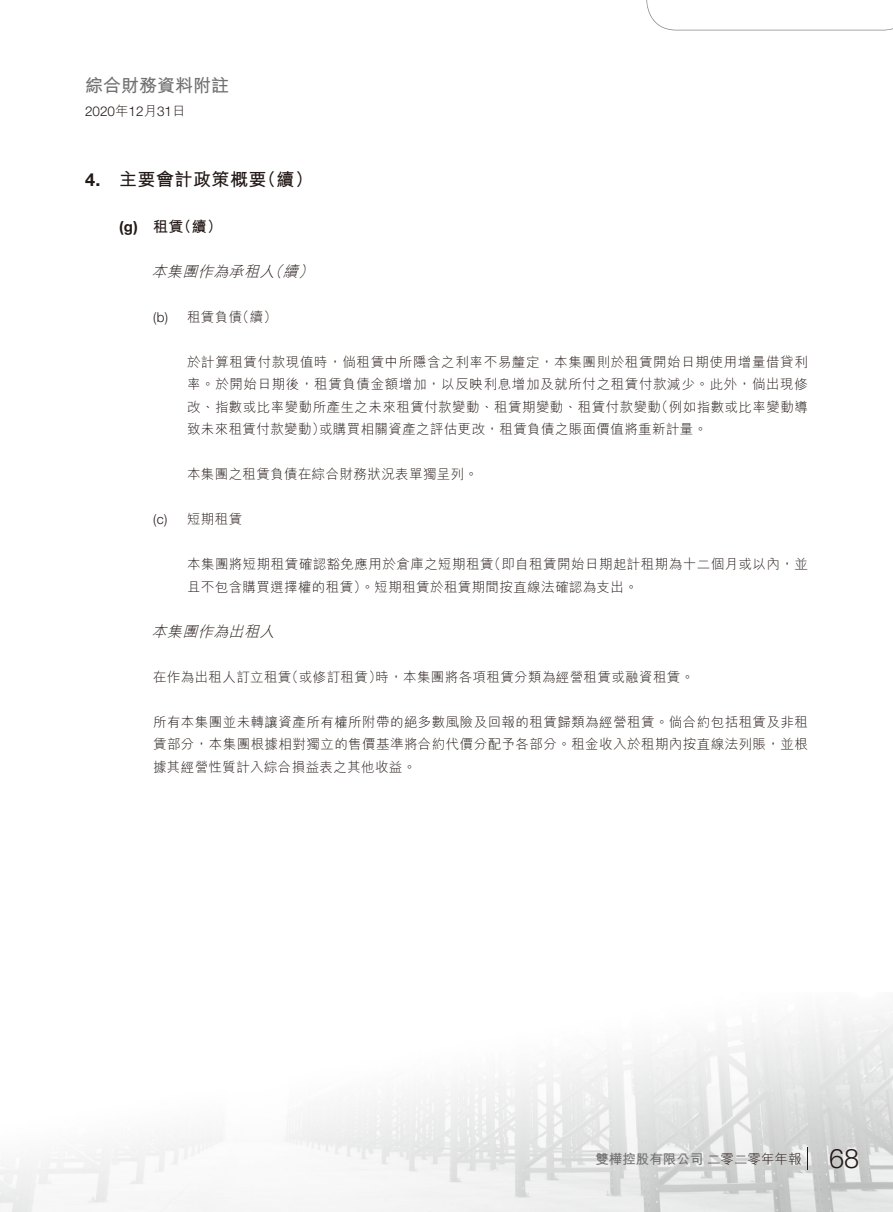
<style>
.page{position:relative;width:893px;height:1212px;background:#fff}
.page>*{position:absolute;margin:0;border:0;box-sizing:border-box;transform-origin:0 0}
.t1{font:18px "M Hei HK Bold E Ten B5 H";letter-spacing:.03em;color:#231916}
.t2{font:18px "M Hei HK Bold E Ten B5 H";color:#717171}
.t3{font:italic 15px "M Hei HK Light E Ten B5 H";color:#231916}
.t4{font:15px "M Hei HK Bold E Ten B5 H";color:#231916}
.t5{font:13.5px/22.5px "M Hei HK Light E Ten B5 H";letter-spacing:.03em;color:#231916;text-align:justify}
.t6{font:13.5px "M Hei HK Bold E Ten B5 H";color:#717171}
.t7{font:300 13.5px "Helvetica Neue LT Std";color:#231916}
.s1{font-family:"M Hei HK Light E Ten B5 H";font-weight:400}
.s2{font-family:"Helvetica Neue LT Std";font-weight:700}
.s3{font-family:"Helvetica Neue LT Std";font-weight:300}
.s4{font-family:"M Hei HK Light E Ten B5 H";color:#231916}
.s5{font-family:"Helvetica Neue LT Std";font-weight:300;font-size:27px;color:#231916}
</style>
<div class="page">
<img style="left:0;top:1013px;width:893px;height:199px">
<svg style="left:646px;top:0;width:247px;height:30px"></svg>
<svg style="left:807px;top:1148px;width:1px;height:22px"></svg>
<h1 class="t2" style="left:85px;top:79px;width:146px">綜合財務資料附註</h1>
<p class="t7" style="left:85px;top:107px;width:102px">2020<span class="s1">年</span>12<span class="s1">月</span>31<span class="s1">日</span></p>
<h1 class="t1" style="left:85px;top:173px;width:230px"><span class="s2">4.</span> 主要會計政策概要（續）</h1>
<p class="t4" style="left:119px;top:220px;width:105px"><span class="s2">(g)</span> 租賃（續）</p>
<p class="t3" style="left:152px;top:265px;width:167px">本集團作為承租人（續）</p>
<p class="t5" style="left:153px;top:307px;width:126px"><span class="s3">(b)</span> 租賃負債（續）</p>
<p class="t5" style="left:187px;top:352px;width:622px">於計算租賃付款現值時，倘租賃中所隱含之利率不易釐定，本集團則於租賃開始日期使用增量借貸利率。於開始日期後，租賃負債金額增加，以反映利息增加及就所付之租賃付款減少。此外，倘出現修改、指數或比率變動所產生之未來租賃付款變動、租賃期變動、租賃付款變動（例如指數或比率變動導致未來租賃付款變動）或購買相關資產之評估更改，租賃負債之賬面價值將重新計量。</p>
<p class="t5" style="left:187px;top:465px;width:293px">本集團之租賃負債在綜合財務狀況表單獨呈列。</p>
<p class="t5" style="left:153px;top:510px;width:91px"><span class="s3">(c)</span> 短期租賃</p>
<p class="t5" style="left:187px;top:555px;width:622px">本集團將短期租賃確認豁免應用於倉庫之短期租賃（即自租賃開始日期起計租期為十二個月或以內，並且不包含購買選擇權的租賃）。短期租賃於租賃期間按直線法確認為支出。</p>
<p class="t3" style="left:152px;top:625px;width:128px">本集團作為出租人</p>
<p class="t5" style="left:153px;top:667px;width:543px">在作為出租人訂立租賃（或修訂租賃）時，本集團將各項租賃分類為經營租賃或融資租賃。</p>
<p class="t5" style="left:153px;top:712px;width:656px">所有本集團並未轉讓資產所有權所附帶的絕多數風險及回報的租賃歸類為經營租賃。倘合約包括租賃及非租賃部分，本集團根據相對獨立的售價基準將合約代價分配予各部分。租金收入於租期內按直線法列賬，並根據其經營性質計入綜合損益表之其他收益。</p>
<p class="t6" style="left:595px;top:1154px;width:265px">雙樺控股有限公司<span class="s4">二零二零年年報</span> <span class="s5">68</span></p>
</div>
